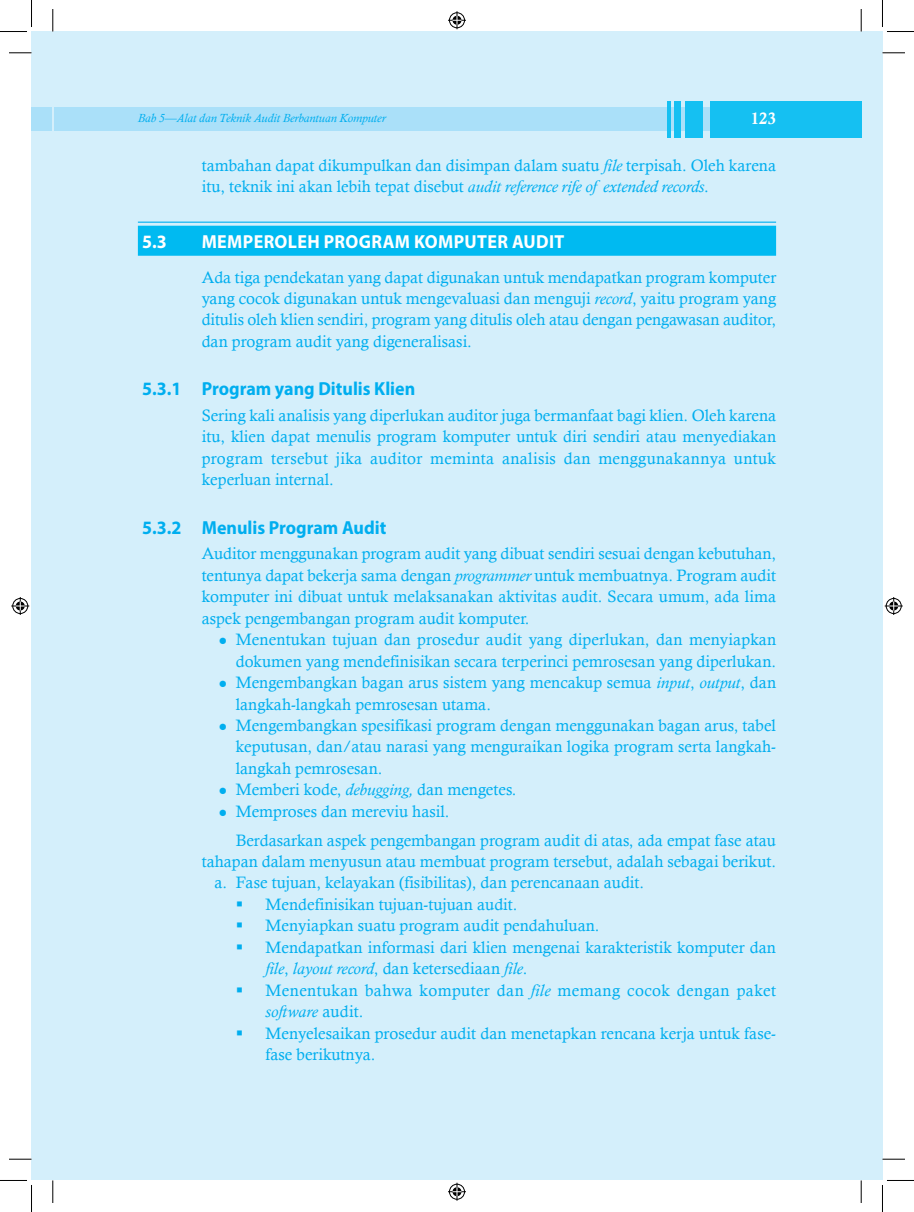
<style>
.page{position:relative;width:914px;height:1212px;background:#fff}
.page>*{position:absolute;margin:0;border:0;box-sizing:border-box;transform-origin:0 0}
.t1{font:700 18.9px "Myriad Pro";color:#00aeef;scale:.95 1}
.t2{font:700 18.9px "Myriad Pro";letter-spacing:.02em;color:#fff;scale:.95 1}
.t3{font:16.5px/21.5px "Calisto";color:#00aeef}
.t4{font:16.5px/21.5px "Calisto";letter-spacing:.025em;color:#00aeef}
.t5{font:16.5px "Calis MT Bol";color:#fff}
.t6{font:italic 12px "Calisto";color:#00aeef}
.s1{font-style:italic}
</style>
<div class="page">
<div style="left:32px;top:32px;width:21px;height:1147px;background:#d4effb"></div>
<div style="left:53px;top:32px;width:829px;height:1147px;background:#d4effb"></div>
<div style="left:55px;top:107px;width:806px;height:23px;background:#aae0f9"></div>
<div style="left:32px;top:107px;width:19px;height:23px;background:#aae0f9"></div>
<div style="left:710px;top:101px;width:151px;height:36px;background:#15c0f2"></div>
<div style="left:685px;top:101px;width:17px;height:36px;background:#15c0f2"></div>
<div style="left:674px;top:101px;width:6px;height:36px;background:#15c0f2"></div>
<hr style="left:667px;top:101px;width:3px;height:36px;background:#15c0f2">
<hr style="left:138px;top:221px;width:638px;height:2px;background:#00aeef">
<div style="left:138px;top:226px;width:638px;height:30px;background:#00baf1"></div>
<svg style="left:9px;top:53px;width:23px;height:1px"></svg>
<svg style="left:882px;top:53px;width:22px;height:1px"></svg>
<svg style="left:9px;top:1158px;width:23px;height:1px"></svg>
<svg style="left:882px;top:1158px;width:22px;height:1px"></svg>
<svg style="left:53px;top:9px;width:1px;height:22px"></svg>
<svg style="left:53px;top:1180px;width:1px;height:22px"></svg>
<svg style="left:860px;top:9px;width:1px;height:22px"></svg>
<svg style="left:860px;top:1180px;width:1px;height:22px"></svg>
<svg style="left:0;top:0;width:32px;height:32px"></svg>
<svg style="left:0;top:1179px;width:32px;height:32px"></svg>
<svg style="left:882px;top:0;width:31px;height:32px"></svg>
<svg style="left:882px;top:1179px;width:31px;height:32px"></svg>
<svg style="left:448px;top:11px;width:18px;height:18px"></svg>
<svg style="left:448px;top:1182px;width:18px;height:18px"></svg>
<svg style="left:11px;top:597px;width:18px;height:18px"></svg>
<svg style="left:884px;top:597px;width:18px;height:18px"></svg>
<p class="t6" style="left:138px;top:111px;width:249px">Bab 5—Alat dan Teknik Audit Berbantuan Komputer</p>
<p class="t5" style="left:750px;top:109px;width:27px">123</p>
<p class="t3" style="left:202px;top:154px;width:576px">tambahan dapat dikumpulkan dan disimpan dalam suatu <span class="s1">file</span> terpisah. Oleh karena itu, teknik ini akan lebih tepat disebut <span class="s1">audit reference rife of extended records</span>.</p>
<p class="t2" style="left:142px;top:229px;width:27px">5.3</p>
<p class="t2" style="left:202px;top:229px;width:383px">MEMPEROLEH PROGRAM KOMPUTER AUDIT</p>
<p class="t3" style="left:202px;top:266px;width:576px;text-align:justify">Ada tiga pendekatan yang dapat digunakan untuk mendapatkan program komputer yang cocok digunakan untuk mengevaluasi dan menguji <span class="s1">record</span>, yaitu program yang ditulis oleh klien sendiri, program yang ditulis oleh atau dengan pengawasan auditor, dan program audit yang digeneralisasi.</p>
<p class="t1" style="left:142px;top:376px;width:289px">5.3.1 Program yang Ditulis Klien</p>
<p class="t3" style="left:202px;top:404px;width:576px;text-align:justify">Sering kali analisis yang diperlukan auditor juga bermanfaat bagi klien. Oleh karena itu, klien dapat menulis program komputer untuk diri sendiri atau menyediakan program tersebut jika auditor meminta analisis dan menggunakannya untuk keperluan internal.</p>
<p class="t1" style="left:142px;top:514px;width:258px">5.3.2 Menulis Program Audit</p>
<p class="t3" style="left:202px;top:542px;width:576px;text-align:justify">Auditor menggunakan program audit yang dibuat sendiri sesuai dengan kebutuhan, tentunya dapat bekerja sama dengan <span class="s1">programmer</span> untuk membuatnya. Program audit komputer ini dibuat untuk melaksanakan aktivitas audit. Secara umum, ada lima aspek pengembangan program audit komputer.</p>
<p class="t3" style="left:219px;top:628px;width:558px;text-align:right">• Menentukan tujuan dan prosedur audit yang diperlukan, dan menyiapkan dokumen yang mendefinisikan secara terperinci pemrosesan yang diperlukan.</p>
<p class="t3" style="left:236px;top:671px;width:542px;text-indent:-17px">• Mengembangkan bagan arus sistem yang mencakup semua <span class="s1">input</span>, <span class="s1">output</span>, dan langkah-langkah pemrosesan utama.</p>
<p class="t3" style="left:236px;top:714px;width:542px;text-align:justify;text-indent:-17px">• Mengembangkan spesifikasi program dengan menggunakan bagan arus, tabel keputusan, dan/atau narasi yang menguraikan logika program serta langkah&shy;langkah pemrosesan.</p>
<p class="t3" style="left:219px;top:778px;width:299px">• Memberi kode, <span class="s1">debugging,</span> dan mengetes.</p>
<p class="t3" style="left:236px;top:796px;width:541px;line-height:28.7px;text-indent:-17px">• Memproses dan mereviu hasil.<br>Berdasarkan aspek pengembangan program audit di atas, ada empat fase atau</p>
<p class="t3" style="left:214px;top:850px;width:563px;text-indent:-13px">tahapan dalam menyusun atau membuat program tersebut, adalah sebagai berikut. a. Fase tujuan, kelayakan (fisibilitas), dan perencanaan audit.</p>
<p class="t3" style="left:236px;top:893px;width:283px">▪ Mendefinisikan tujuan-tujuan audit.</p>
<p class="t3" style="left:236px;top:914px;width:365px">▪ Menyiapkan suatu program audit pendahuluan.</p>
<p class="t3" style="left:265px;top:936px;width:512px;text-indent:-30px">▪ Mendapatkan informasi dari klien mengenai karakteristik komputer dan <span class="s1">file</span>, <span class="s1">layout record</span>, dan ketersediaan <span class="s1">file</span>.</p>
<p class="t4" style="left:265px;top:978px;width:512px;text-indent:-30px">▪ Menentukan bahwa komputer dan <span class="s1">file</span> memang cocok dengan paket <span class="s1">software</span> audit.</p>
<p class="t3" style="left:265px;top:1021px;width:512px;text-indent:-30px">▪ Menyelesaikan prosedur audit dan menetapkan rencana kerja untuk fase&shy;fase berikutnya.</p>
</div>
